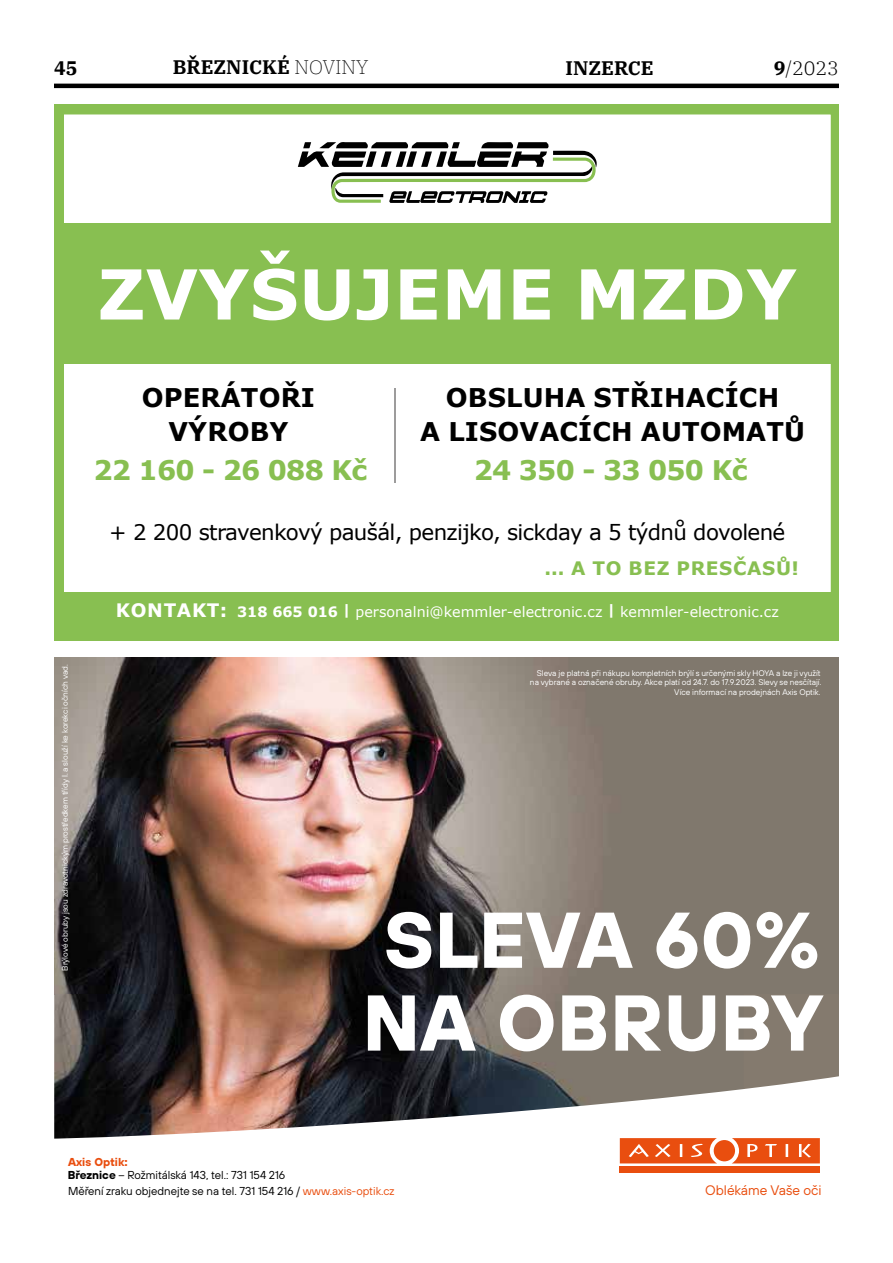
<style>
.page{position:relative;width:893px;height:1263px;background:#fff}
.page>*{position:absolute;margin:0;border:0;box-sizing:border-box;transform-origin:0 0}
.t1{font:700 78.9px/82.8px "TT Hoves";color:#fff}
.t2{font:700 69px "Verdana";letter-spacing:.005em;color:#fff}
.t3{font:700 27px "Verdana";letter-spacing:-.03em;color:#88bf51}
.t4{font:700 25.8px/34.8px "Verdana";letter-spacing:.005em;color:#000;text-align:center}
.t5{font:21.45px "Verdana";letter-spacing:-.03em;color:#000}
.t6{font:700 19.5px "IBM Plex Serif";color:#000}
.t7{font:300 19.5px "IBM Plex Serif";color:#000}
.t8{font:700 18.6px "Verdana";letter-spacing:.035em;color:#88bf51}
.t9{font:14.25px "Verdana";color:#fff}
.t10{font:13.8px "TT Hoves";color:#e94e0f}
.t11{font:11.55px/13.8px "TT Hoves";color:#000}
.t12{font:8.25px/9.1px "TT Hoves";color:#fff;text-align:right}
.s1{font-weight:200}
.s2{font-weight:700}
.s3{font-weight:700;font-size:18.6px}
.s4{font-weight:700;color:#e94e0f}
.s5{color:#e94e0f}
</style>
<div class="page">
<hr style="left:54px;top:84px;width:785px;height:4px;background:#000">
<svg style="left:620px;top:1140px;width:200px;height:24px"></svg>
<div style="left:620px;top:1166px;width:200px;height:6px;background:#e94e0f"></div>
<div style="left:714px;top:1140px;width:21px;height:21px;background:#e94e0f;border-radius:50%"></div>
<svg style="left:620px;top:1138px;width:97px;height:25px;background:#eb662f"></svg>
<svg style="left:732px;top:1138px;width:88px;height:25px;background:#ec6731"></svg>
<img style="left:54px;top:657px;width:785px;height:337px">
<img style="left:54px;top:994px;width:690px;height:144px">
<div style="left:744px;top:994px;width:95px;height:95px;background:#847a6e"></div>
<div style="left:54px;top:592px;width:785px;height:48px;background:#88bf51"></div>
<div style="left:54px;top:104px;width:785px;height:10px;background:#88bf51"></div>
<div style="left:831px;top:107px;width:8px;height:533px;background:#88bf51"></div>
<div style="left:54px;top:107px;width:9px;height:533px;background:#88bf51"></div>
<div style="left:54px;top:223px;width:785px;height:140px;background:#88bf51"></div>
<svg style="left:298px;top:142px;width:299px;height:61px"></svg>
<hr style="left:394px;top:388px;width:2px;height:94px;background:#9d9c9c">
<h3 class="t6" style="left:54px;top:53px;width:25px">45</h3>
<h3 class="t6" style="left:173px;top:52px;width:197px">BŘEZNICKÉ <span class="s1">NOVINY</span></h3>
<h3 class="t6" style="left:566px;top:53px;width:90px">INZERCE</h3>
<h3 class="t7" style="left:774px;top:53px;width:67px"><span class="s2">9</span>/2023</h3>
<h2 class="t2" style="left:98px;top:246px;width:701px">ZVYŠUJEME MZDY</h2>
<h3 class="t4" style="left:142px;top:379px;width:175px">OPERÁTOŘI<br>VÝROBY</h3>
<h3 class="t4" style="left:420px;top:379px;width:386px">OBSLUHA STŘIHACÍCH<br>A LISOVACÍCH AUTOMATŮ</h3>
<h3 class="t3" style="left:93px;top:451px;width:275px">22 160 - 26 088 Kč</h3>
<h3 class="t3" style="left:474px;top:451px;width:275px">24 350 - 33 050 Kč</h3>
<h3 class="t5" style="left:109px;top:517px;width:678px">+ 2 200 stravenkový paušál, penzijko, sickday a 5 týdnů dovolené</h3>
<h3 class="t8" style="left:544px;top:555px;width:256px">... A TO BEZ PRESČASŮ!</h3>
<h3 class="t9" style="left:116px;top:601px;width:664px"><span class="s3">KONTAKT:</span> <span class="s2">318 665 016 |</span> personalni@kemmler-electronic.cz <span class="s2">|</span> kemmler-electronic.cz</h3>
<p class="t12" style="left:60px;top:971px;width:308px;rotate:-90deg">Brýlové obruby jsou zdravotnickým prostředkem třídy I. a slouží ke korekci očních vad.</p>
<p class="t12" style="left:530px;top:669px;width:293px">Sleva je platná při nákupu kompletních brýlí s určenými skly HOYA a lze ji využít na vybrané a označené obruby. Akce platí od 24.7. do 17.9.2023. Slevy se nesčítají.<br>Více informací na prodejnách Axis Optik.</p>
<h1 class="t1" style="left:362px;top:895px;width:462px">SLEVA 60%<br>NA OBRUBY</h1>
<h3 class="t11" style="left:68px;top:1154px;width:219px"><span class="s4">Axis Optik:<br></span><span class="s2">Březnice</span> – Rožmitálská 143, tel.: 731 154 216</h3>
<h3 class="t11" style="left:68px;top:1184px;width:328px">Měření zraku objednejte se na tel. 731 154 216 / <span class="s5">www.axis-optik.cz</span></h3>
<h3 class="t10" style="left:705px;top:1181px;width:118px">Oblékáme Vaše oči</h3>
</div>
